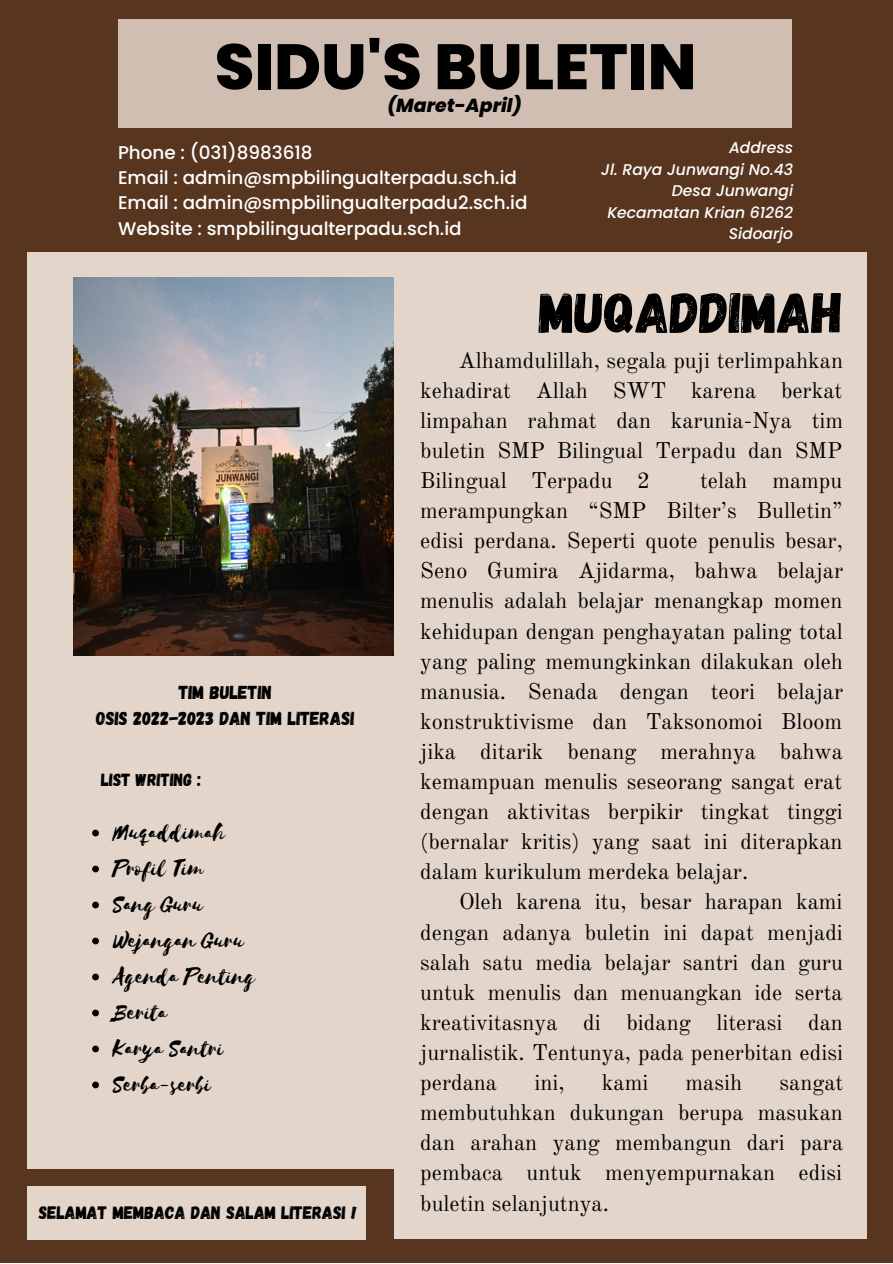
<style>
.page{position:relative;width:893px;height:1264px;background:#fff}
.page>*{position:absolute;margin:0;border:0;box-sizing:border-box;transform-origin:0 0}
.t1{font:800 63.9px "Poppins";color:#000}
.t2{font:57px "Gagalin";color:#000}
.t3{font:25.65px/36px "Selima";color:#000}
.t4{font:22.2px/30.2px "Old Standard";color:#000;text-align:justify}
.t5{font:italic 800 18.9px "Poppins";color:#000}
.t6{font:18.75px/25.8px "Gagalin";color:#000;text-align:center}
.t7{font:500 18.3px/25.3px "Poppins";color:#fff}
.t8{font:18px "Gagalin";color:#000}
.t9{font:17.55px "Gagalin";color:#000}
.t10{font:italic 500 15.6px/21.3px "Poppins";color:#fff;text-align:right}
</style>
<div class="page">
<div style="left:0;top:0;width:892px;height:1262px;background:#58351f"></div>
<div style="left:27px;top:252px;width:419px;height:916px;background:#e3d5ca"></div>
<img style="left:73px;top:278px;width:321px;height:377px">
<div style="left:394px;top:252px;width:473px;height:986px;background:#e3d5ca"></div>
<div style="left:27px;top:1185px;width:339px;height:54px;background:#e3d5ca"></div>
<div style="left:118px;top:19px;width:673px;height:109px;background:#d0beb2"></div>
<svg style="left:92px;top:829px;width:7px;height:7px"></svg>
<svg style="left:92px;top:865px;width:7px;height:7px"></svg>
<svg style="left:92px;top:901px;width:7px;height:7px"></svg>
<svg style="left:92px;top:937px;width:7px;height:7px"></svg>
<svg style="left:92px;top:973px;width:7px;height:7px"></svg>
<svg style="left:92px;top:1009px;width:7px;height:7px"></svg>
<svg style="left:92px;top:1045px;width:7px;height:7px"></svg>
<svg style="left:92px;top:1081px;width:7px;height:7px"></svg>
<h1 class="t1" style="left:215px;top:22px;width:483px">SIDU'S BULETIN</h1>
<p class="t5" style="left:387px;top:92px;width:136px">(Maret-April)</p>
<p class="t7" style="left:118px;top:139px;width:411px">Phone : (031)8983618<br>Email : admin@smpbilingualterpadu.sch.id Email : admin@smpbilingualterpadu2.sch.id Website : smpbilingualterpadu.sch.id</p>
<p class="t10" style="left:601px;top:137px;width:193px">Address<br>Jl. Raya Junwangi No.43<br>Desa Junwangi<br>Kecamatan Krian 61262<br>Sidoarjo</p>
<p class="t6" style="left:96px;top:678px;width:259px">TIM BULETIN<br>OSIS 2022-2023 DAN TIM LITERASI</p>
<p class="t9" style="left:101px;top:768px;width:101px">LIST WRITING :</p>
<p class="t3" style="left:113px;top:815px;width:144px">Muqaddimah<br>Profil Tim<br>Sang Guru<br>Wejangan Guru<br>Agenda Penting<br>Berita<br>Karya Santri<br>Serba-serbi</p>
<p class="t8" style="left:39px;top:1200px;width:319px">SELAMAT MEMBACA DAN SALAM LITERASI !</p>
<h2 class="t2" style="left:539px;top:275px;width:306px">MUQADDIMAH</h2>
<p class="t4" style="left:420px;top:345px;width:424px;text-indent:39px">Alhamdulillah, segala puji terlimpahkan kehadirat Allah SWT karena berkat limpahan rahmat dan karunia-Nya tim buletin SMP Bilingual Terpadu dan SMP Bilingual Terpadu 2</p>
<p class="t4" style="left:420px;top:465px;width:424px;text-indent:280px">telah mampu merampungkan “SMP Bilter’s Bulletin” edisi perdana. Seperti quote penulis besar, Seno Gumira Ajidarma, bahwa belajar menulis adalah belajar menangkap momen kehidupan dengan penghayatan paling total yang paling memungkinkan dilakukan oleh manusia. Senada dengan teori belajar konstruktivisme dan Taksonomoi Bloom jika ditarik benang merahnya bahwa kemampuan menulis seseorang sangat erat dengan aktivitas berpikir tingkat tinggi (bernalar kritis) yang saat ini diterapkan dalam kurikulum merdeka belajar.</p>
<p class="t4" style="left:420px;top:887px;width:424px;text-indent:39px">Oleh karena itu, besar harapan kami dengan adanya buletin ini dapat menjadi salah satu media belajar santri dan guru untuk menulis dan menuangkan ide serta kreativitasnya di bidang literasi dan jurnalistik. Tentunya, pada penerbitan edisi perdana</p>
<p class="t4" style="left:534px;top:1067px;width:32px">ini,</p>
<p class="t4" style="left:602px;top:1067px;width:48px">kami</p>
<p class="t4" style="left:685px;top:1067px;width:58px">masih</p>
<p class="t4" style="left:420px;top:1067px;width:424px;text-indent:359px">sangat membutuhkan dukungan berupa masukan dan arahan yang membangun dari para pembaca untuk menyempurnakan edisi buletin selanjutnya.</p>
</div>
